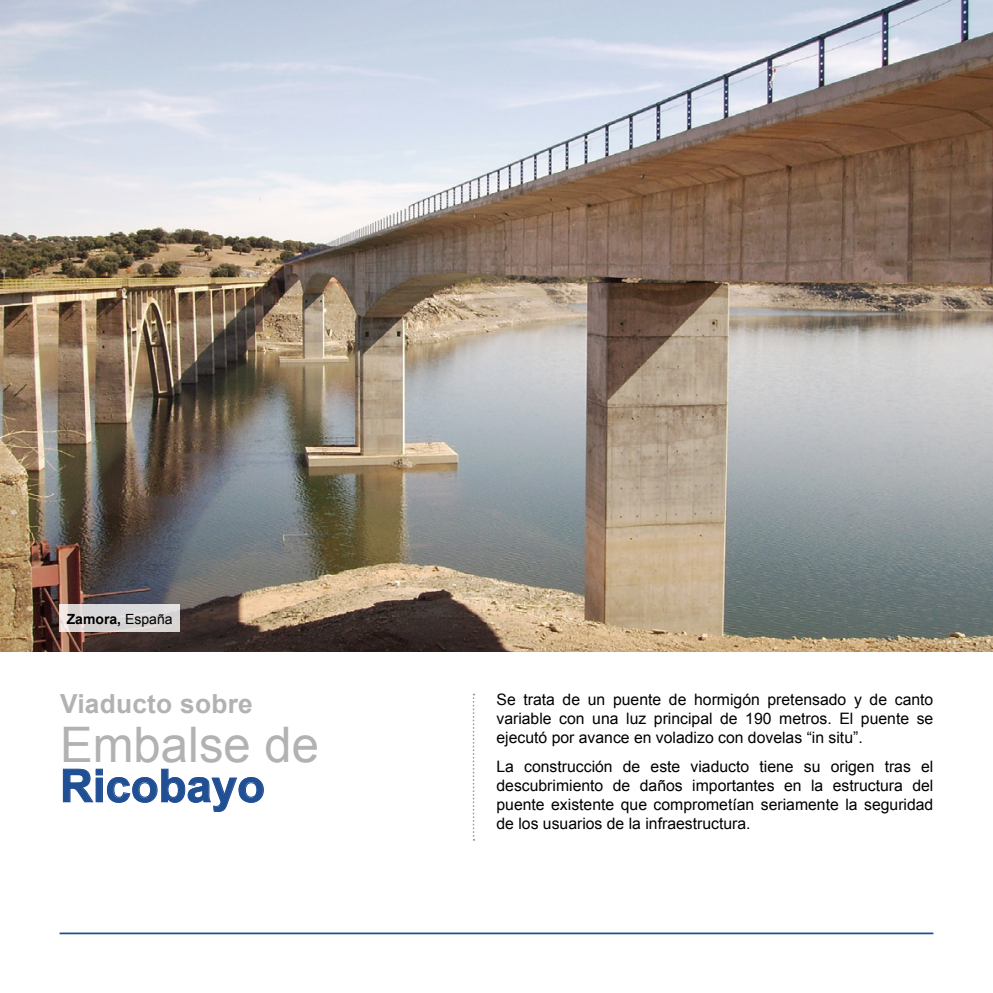
<style>
.page{position:relative;width:993px;height:993px;background:#fff}
.page>*{position:absolute;margin:0;border:0;box-sizing:border-box;transform-origin:0 0}
.t1{font:49px "Arial";color:#b2b2b2}
.t2{font:700 45.5px "Arial";color:#214f94}
.t3{font:700 26.25px "Arial";letter-spacing:.01em;color:#b2b2b2}
.t4{font:15.75px/18.9px "Arial";color:#000;text-align:justify}
.t5{font:700 14px "Arial";color:#000}
.s1{font-weight:400}
</style>
<div class="page">
<img style="left:0;top:0;width:992px;height:651px">
<svg style="left:472px;top:693px;width:2px;height:147px"></svg>
<hr style="left:60px;top:932px;width:873px;height:1px;background:#214f94">
<svg style="left:60px;top:604px;width:120px;height:28px;background:#dbd8d8"></svg>
<svg style="left:62px;top:768px;width:202px;height:44px"></svg>
<p class="t5" style="left:67px;top:609px;width:107px">Zamora, <span class="s1">España</span></p>
<p class="t3" style="left:60px;top:686px;width:194px">Viaducto sobre</p>
<p class="t1" style="left:60px;top:712px;width:260px">Embalse de</p>
<p class="t2" style="left:60px;top:755px;width:206px">Ricobayo</p>
<p class="t4" style="left:496px;top:690px;width:438px">Se trata de un puente de hormigón pretensado y de canto variable con una luz principal de 190 metros. El puente se ejecutó por avance en voladizo con dovelas “in situ”.</p>
<p class="t4" style="left:496px;top:756px;width:438px">La construcción de este viaducto tiene su origen tras el descubrimiento de daños importantes en la estructura del puente existente que comprometían seriamente la seguridad de los usuarios de la infraestructura.</p>
</div>
